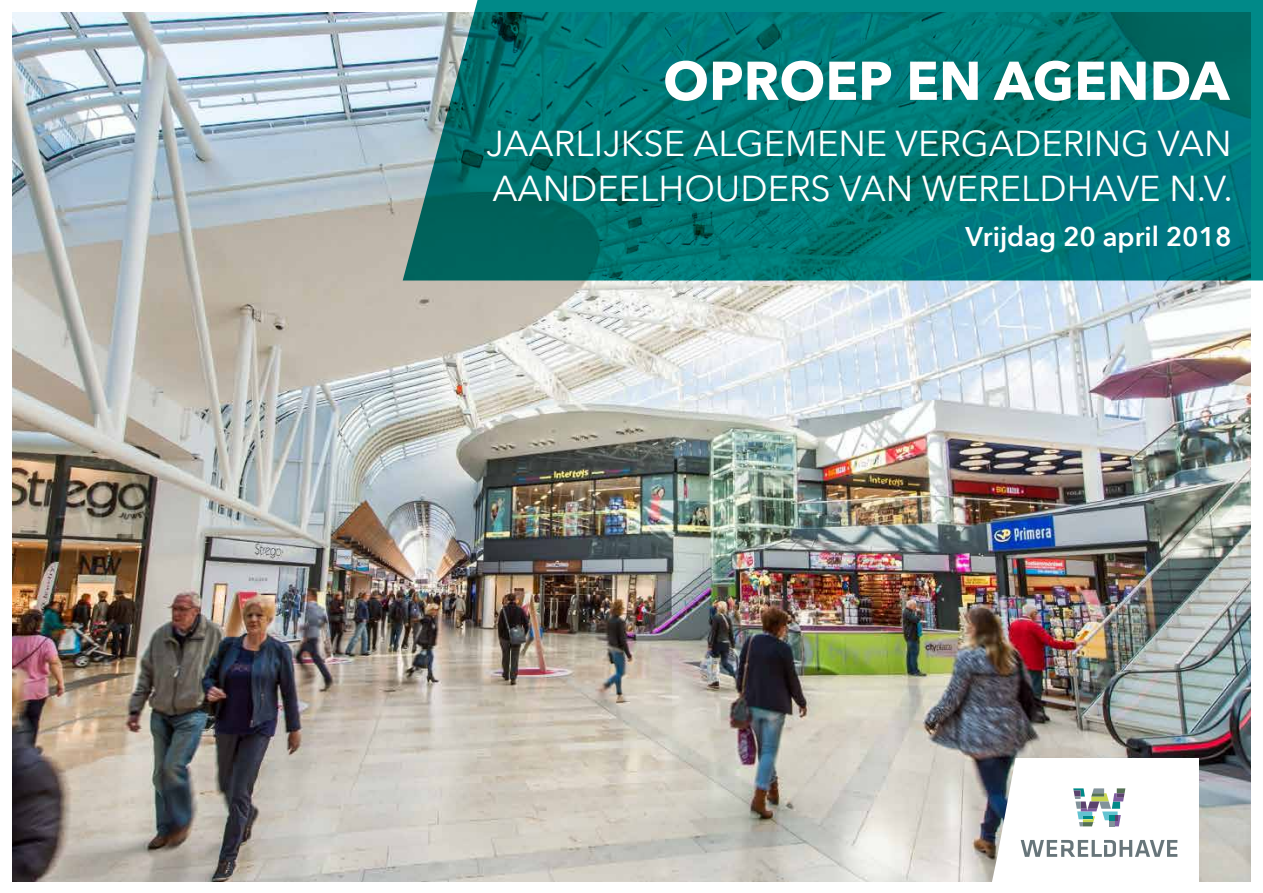
<style>
.page{position:relative;width:1263px;height:893px;background:#fff}
.page>*{position:absolute;margin:0;border:0;box-sizing:border-box;transform-origin:0 0}
.t1{font:700 54px "Avenir Next";color:#fff}
.t2{font:36px/45px "Avenir Next";color:#fff}
.t3{font:600 27px "Avenir Next";color:#fff}
</style>
<div class="page">
<img style="left:13px;top:13px;width:1237px;height:869px">
<svg style="left:990px;top:758px;width:209px;height:124px"></svg>
<svg style="left:403px;top:0;width:860px;height:281px;background:#0a7a79"></svg>
<h1 class="t1" style="left:663px;top:34px;width:568px">OPROEP EN AGENDA</h1>
<p class="t2" style="left:486px;top:119px;width:748px">JAARLIJKSE ALGEMENE VERGADERING VAN<br>AANDEELHOUDERS VAN WERELDHAVE N.V.</p>
<p class="t3" style="left:965px;top:213px;width:268px">Vrijdag 20 april 2018</p>
</div>
